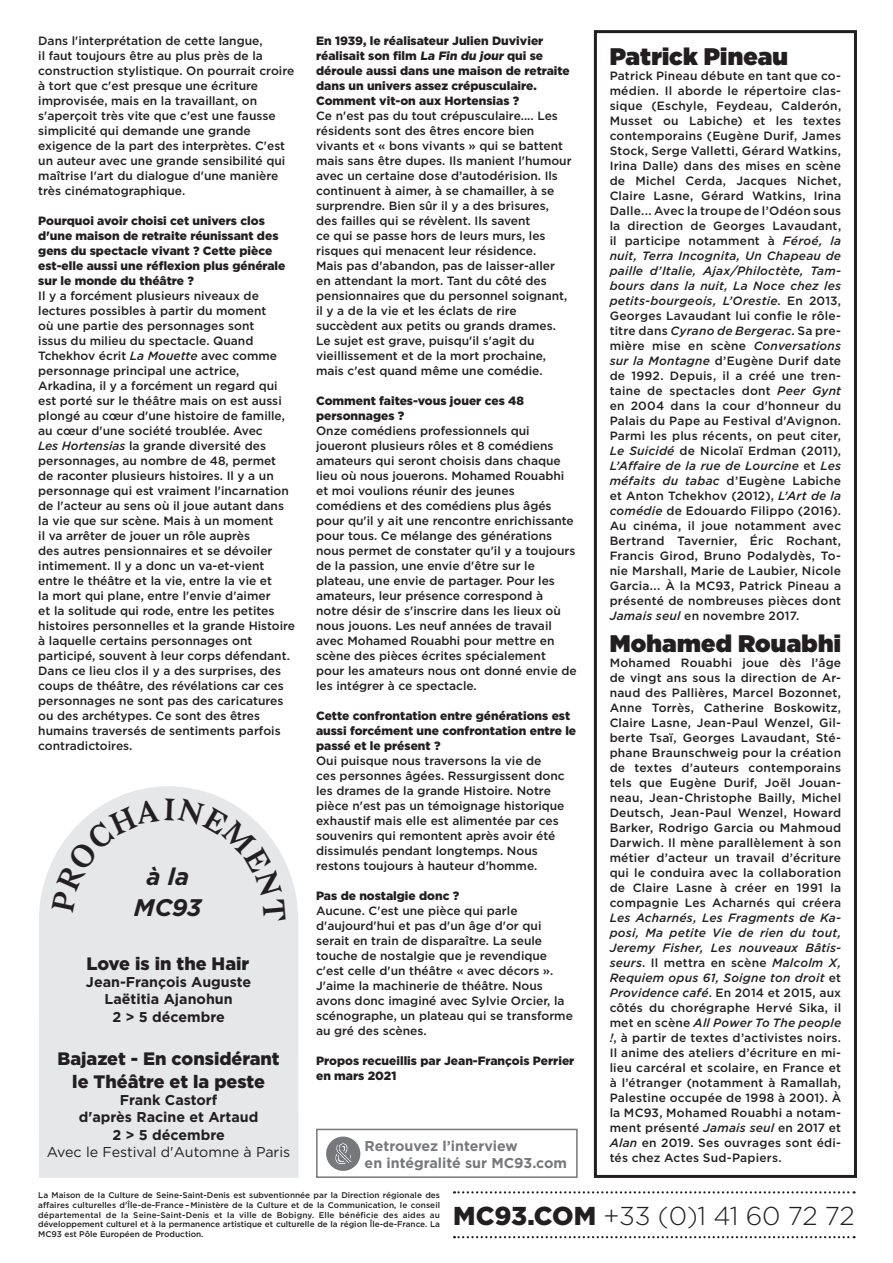
<style>
.page{position:relative;width:893px;height:1263px;background:#fff}
.page>*{position:absolute;margin:0;border:0;box-sizing:border-box;transform-origin:0 0}
.t1{font:300 25.8px "Gotham";letter-spacing:-.025em;color:#231f20}
.titre_encadre{font:900 24px "Gotham";letter-spacing:.01em;color:#231f20}
.infos_pratiques_13{font:italic 700 24px "Gotham";color:#231f20}
.infos_pratiques_9_5{font:900 18px/22.5px "Gotham";color:#231f20;text-align:center}
.infos_pratiques_9_5-2{font:700 14.25px/17.2px "Gotham";color:#231f20;text-align:center}
.infos_pratiques_9_5-3{font:700 14.25px/17.2px "Gotham";color:#76787b}
.txt_courant_8_drapea{font:500 12px/15px "Gotham";color:#231f20}
.titre_encadre-2{font:500 12px/15px "Gotham";letter-spacing:.015em;color:#231f20;text-align:justify}
.txt_courant_8_drapea-2{font:900 12px/15px "Gotham";color:#231f20}
.t2{font:500 8.25px/9.8px "Gotham";color:#231f20;text-align:justify}
.s1{font-style:italic}
.s2{font-weight:400}
.s3{font-weight:900}
</style>
<div class="page">
<svg style="left:454px;top:1191px;width:401px;height:2px"></svg>
<svg style="left:454px;top:1236px;width:401px;height:2px"></svg>
<div style="left:594px;top:30px;width:263px;height:1148px;border:3px solid #231f20"></div>
<div style="left:39px;top:786px;width:259px;height:392px;background:#e6e7e9"></div>
<div style="left:326px;top:1136px;width:34px;height:35px;background:#76787b;border-radius:50%"></div>
<svg style="left:335px;top:1143px;width:17px;height:21px"></svg>
<div style="left:316px;top:1129px;width:262px;height:49px;border:2px solid #76787b"></div>
<svg style="left:51px;top:799px;width:235px;height:122px;background:#e8e9eb"></svg>
<p class="txt_courant_8_drapea" style="left:38px;top:33px;width:258px">Dans l'interprétation de cette langue,<br>il faut toujours être au plus près de la construction stylistique. On pourrait croire à tort que c'est presque une écriture improvisée, mais en la travaillant, on s'aperçoit très vite que c'est une fausse simplicité qui demande une grande exigence de la part des interprètes. C'est un auteur avec une grande sensibilité qui maîtrise l'art du dialogue d'une manière très cinématographique.</p>
<p class="txt_courant_8_drapea-2" style="left:38px;top:213px;width:249px">Pourquoi avoir choisi cet univers clos d'une maison de retraite réunissant des gens du spectacle vivant ? Cette pièce est-elle aussi une réflexion plus générale sur le monde du théâtre ?</p>
<p class="txt_courant_8_drapea" style="left:38px;top:288px;width:258px">Il y a forcément plusieurs niveaux de lectures possibles à partir du moment<br>où une partie des personnages sont<br>issus du milieu du spectacle. Quand Tchekhov écrit <span class="s1">La Mouette</span> avec comme personnage principal une actrice, Arkadina, il y a forcément un regard qui est porté sur le théâtre mais on est aussi plongé au cœur d'une histoire de famille, au cœur d'une société troublée. Avec<br><span class="s1">Les Hortensias</span> la grande diversité des personnages, au nombre de 48, permet<br>de raconter plusieurs histoires. Il y a un personnage qui est vraiment l'incarnation de l'acteur au sens où il joue autant dans la vie que sur scène. Mais à un moment<br>il va arrêter de jouer un rôle auprès<br>des autres pensionnaires et se dévoiler intimement. Il y a donc un va-et-vient entre le théâtre et la vie, entre la vie et<br>la mort qui plane, entre l'envie d'aimer<br>et la solitude qui rode, entre les petites histoires personnelles et la grande Histoire à laquelle certains personnages ont participé, souvent à leur corps défendant.<br>Dans ce lieu clos il y a des surprises, des coups de théâtre, des révélations car ces personnages ne sont pas des caricatures ou des archétypes. Ce sont des êtres humains traversés de sentiments parfois contradictoires.</p>
<p class="infos_pratiques_13" style="left:146px;top:861px;width:44px">à la</p>
<p class="infos_pratiques_13" style="left:134px;top:892px;width:69px">MC93</p>
<p class="infos_pratiques_9_5" style="left:86px;top:952px;width:164px">Love is in the Hair</p>
<p class="infos_pratiques_9_5-2" style="left:86px;top:973px;width:167px">Jean-François Auguste<br>Laëtitia Ajanohun<br>2 &gt; 5 décembre</p>
<p class="infos_pratiques_9_5" style="left:57px;top:1047px;width:224px">Bajazet - En considérant le Théâtre et la peste</p>
<p class="infos_pratiques_9_5-2" style="left:47px;top:1091px;width:245px">Frank Castorf<br>d'après Racine et Artaud<br>2 &gt; 5 décembre<br><span class="s2">Avec le Festival d'Automne à Paris</span></p>
<p class="txt_courant_8_drapea-2" style="left:316px;top:33px;width:255px">En 1939, le réalisateur Julien Duvivier réalisait son film La Fin du jour qui se déroule aussi dans une maison de retraite dans un univers assez crépusculaire.<br>Comment vit-on aux Hortensias ?</p>
<p class="txt_courant_8_drapea" style="left:316px;top:108px;width:257px">Ce n'est pas du tout crépusculaire.... Les résidents sont des êtres encore bien vivants et « bons vivants » qui se battent mais sans être dupes. Ils manient l'humour avec un certaine dose d’autodérision. Ils continuent à aimer, à se chamailler, à se surprendre. Bien sûr il y a des brisures, des failles qui se révèlent. Ils savent<br>ce qui se passe hors de leurs murs, les risques qui menacent leur résidence.<br>Mais pas d'abandon, pas de laisser-aller en attendant la mort. Tant du côté des pensionnaires que du personnel soignant, il y a de la vie et les éclats de rire succèdent aux petits ou grands drames.<br>Le sujet est grave, puisqu'il s'agit du vieillissement et de la mort prochaine, mais c'est quand même une comédie.</p>
<p class="txt_courant_8_drapea-2" style="left:316px;top:393px;width:209px">Comment faites-vous jouer ces 48 personnages ?</p>
<p class="txt_courant_8_drapea" style="left:316px;top:423px;width:262px">Onze comédiens professionnels qui joueront plusieurs rôles et 8 comédiens amateurs qui seront choisis dans chaque lieu où nous jouerons. Mohamed Rouabhi et moi voulions réunir des jeunes comédiens et des comédiens plus âgés pour qu'il y ait une rencontre enrichissante pour tous. Ce mélange des générations nous permet de constater qu'il y a toujours de la passion, une envie d'être sur le plateau, une envie de partager. Pour les amateurs, leur présence correspond à notre désir de s'inscrire dans les lieux où nous jouons. Les neuf années de travail avec Mohamed Rouabhi pour mettre en scène des pièces écrites spécialement pour les amateurs nous ont donné envie de les intégrer à ce spectacle.</p>
<p class="txt_courant_8_drapea-2" style="left:316px;top:708px;width:262px">Cette confrontation entre générations est aussi forcément une confrontation entre le passé et le présent ?</p>
<p class="txt_courant_8_drapea" style="left:316px;top:753px;width:250px">Oui puisque nous traversons la vie de<br>ces personnes âgées. Ressurgissent donc les drames de la grande Histoire. Notre pièce n'est pas un témoignage historique exhaustif mais elle est alimentée par ces souvenirs qui remontent après avoir été dissimulés pendant longtemps. Nous restons toujours à hauteur d'homme.</p>
<p class="txt_courant_8_drapea-2" style="left:316px;top:888px;width:145px">Pas de nostalgie donc ?</p>
<p class="txt_courant_8_drapea" style="left:316px;top:903px;width:258px">Aucune. C'est une pièce qui parle d'aujourd'hui et pas d'un âge d'or qui serait en train de disparaître. La seule touche de nostalgie que je revendique c'est celle d'un théâtre « avec décors ».<br>J'aime la machinerie de théâtre. Nous avons donc imaginé avec Sylvie Orcier, la scénographe, un plateau qui se transforme au gré des scènes.</p>
<p class="txt_courant_8_drapea-2" style="left:316px;top:1053px;width:260px">Propos recueillis par Jean-François Perrier en mars 2021</p>
<p class="infos_pratiques_9_5-3" style="left:365px;top:1137px;width:204px">Retrouvez l’interview<br>en intégralité sur MC93.com</p>
<p class="titre_encadre" style="left:610px;top:39px;width:180px">Patrick Pineau</p>
<p class="titre_encadre-2" style="left:610px;top:68px;width:233px">Patrick Pineau débute en tant que co&shy;médien. Il aborde le répertoire clas&shy;sique (Eschyle, Feydeau, Calderón, Musset ou Labiche) et les textes contemporains (Eugène Durif, James Stock, Serge Valletti, Gérard Watkins, Irina Dalle) dans des mises en scène de Michel Cerda, Jacques Nichet, Claire Lasne, Gérard Watkins, Irina Dalle... Avec la troupe de l’Odéon sous la direction de Georges Lavaudant, il participe notamment à <span class="s1">Féroé, la nuit, Terra Incognita, Un Chapeau de paille d’Italie, Ajax/Philoctète, Tam&shy;bours dans la nuit, La Noce chez les petits-bourgeois, L’Orestie</span>. En 2013, Georges Lavaudant lui confie le rôle&shy;titre dans <span class="s1">Cyrano de Bergerac</span>. Sa pre&shy;mière mise en scène <span class="s1">Conversations sur la Montagne</span> d’Eugène Durif date de 1992. Depuis, il a créé une tren&shy;taine de spectacles dont <span class="s1">Peer Gynt </span>en 2004 dans la cour d'honneur du Palais du Pape au Festival d'Avignon.<br>Parmi les plus récents, on peut citer, <span class="s1">Le Suicidé</span> de Nicolaï Erdman (2011), <span class="s1">L’Affaire de la rue de Lourcine</span> et <span class="s1">Les méfaits du tabac</span> d’Eugène Labiche et Anton Tchekhov (2012), <span class="s1">L’Art de la comédie</span> de Edouardo Filippo (2016).<br>Au cinéma, il joue notamment avec Bertrand Tavernier, Éric Rochant, Francis Girod, Bruno Podalydès, To&shy;nie Marshall, Marie de Laubier, Nicole Garcia... À la MC93, Patrick Pineau a présenté de nombreuses pièces dont <span class="s1">Jamais seul</span> en novembre 2017.</p>
<p class="titre_encadre" style="left:610px;top:626px;width:233px">Mohamed Rouabhi</p>
<p class="titre_encadre-2" style="left:610px;top:655px;width:233px">Mohamed Rouabhi joue dès l’âge de vingt ans sous la direction de Ar&shy;naud des Pallières, Marcel Bozonnet, Anne Torrès, Catherine Boskowitz, Claire Lasne, Jean-Paul Wenzel, Gil&shy;berte Tsaï, Georges Lavaudant, Sté&shy;phane Braunschweig pour la création de textes d’auteurs contemporains tels que Eugène Durif, Joël Jouan&shy;neau, Jean-Christophe Bailly, Michel Deutsch, Jean-Paul Wenzel, Howard Barker, Rodrigo Garcia ou Mahmoud Darwich. Il mène parallèlement à son métier d’acteur un travail d’écriture qui le conduira avec la collaboration de Claire Lasne à créer en 1991 la compagnie Les Acharnés qui créera <span class="s1">Les Acharnés, Les Fragments de Ka&shy;posi, Ma petite Vie de rien du tout, Jeremy Fisher, Les nouveaux Bâtis&shy;seurs</span>. Il mettra en scène <span class="s1">Malcolm X, Requiem opus 61, Soigne ton droit</span> et <span class="s1">Providence café</span>. En 2014 et 2015, aux côtés du chorégraphe Hervé Sika, il met en scène <span class="s1">All Power To The people !</span>, à partir de textes d’activistes noirs.<br>Il anime des ateliers d’écriture en mi&shy;lieu carcéral et scolaire, en France et à l’étranger (notamment à Ramallah, Palestine occupée de 1998 à 2001). À la MC93, Mohamed Rouabhi a notam&shy;ment présenté <span class="s1">Jamais seul</span> en 2017 et <span class="s1">Alan</span> en 2019. Ses ouvrages sont édi&shy;tés chez Actes Sud-Papiers.</p>
<p class="t2" style="left:38px;top:1190px;width:403px">La Maison de la Culture de Seine-Saint-Denis est subventionnée par la Direction régionale des affaires culturelles d’Île-de-France – Ministère de la Culture et de la Communication, le conseil départemental de la Seine-Saint-Denis et la ville de Bobigny. Elle bénéficie des aides au développement culturel et à la permanence artistique et culturelle de la région Île-de-France. La MC93 est Pôle Européen de Production.</p>
<h1 class="t1" style="left:453px;top:1200px;width:403px"><span class="s3">MC93.COM</span> +33 (0)1 41 60 72 72</h1>
</div>
